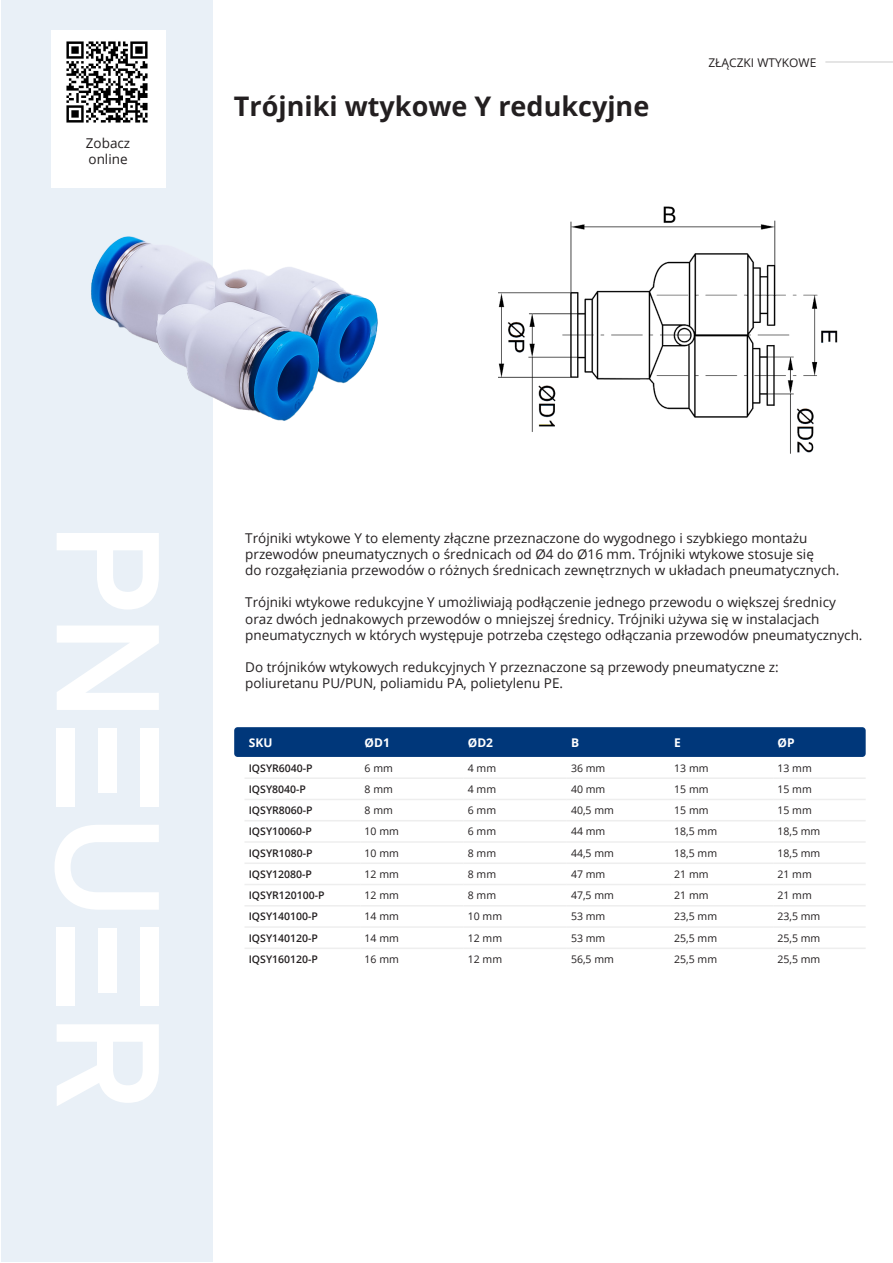
<style>
.page{position:relative;width:893px;height:1263px;background:#fff}
.page>*{position:absolute;margin:0;border:0;box-sizing:border-box;transform-origin:0 0}
.t1{font:700 27px "Open Sans";color:#231f20}
.t2{font:13.5px/16.2px "Open Sans";color:#231f20}
.t3{font:12px "Open Sans";color:#231f20}
.t4{font:700 12px "Open Sans";color:#fff}
.t5{font:10.5px "Open Sans";color:#231f20}
.t6{font:600 10.5px "Open Sans";color:#231f20}
</style>
<div class="page">
<hr style="left:825px;top:61px;width:68px;height:2px;background:#ddd">
<div style="left:1px;top:1px;width:212px;height:1261px;background:#e9f0f7"></div>
<div style="left:51px;top:30px;width:114px;height:158px;background:#fff"></div>
<img style="left:91px;top:95px;width:287px;height:326px">
<img style="left:499px;top:206px;width:339px;height:247px">
<svg style="left:57px;top:533px;width:102px;height:76px"></svg>
<svg style="left:57px;top:626px;width:102px;height:84px"></svg>
<svg style="left:55px;top:825px;width:104px;height:85px"></svg>
<svg style="left:57px;top:1024px;width:102px;height:82px"></svg>
<div style="left:141px;top:728px;width:18px;height:78px;background:#fff"></div>
<div style="left:57px;top:728px;width:18px;height:78px;background:#fff"></div>
<div style="left:99px;top:728px;width:18px;height:65px;background:#fff"></div>
<div style="left:141px;top:928px;width:18px;height:78px;background:#fff"></div>
<div style="left:57px;top:928px;width:18px;height:78px;background:#fff"></div>
<div style="left:99px;top:928px;width:18px;height:64px;background:#fff"></div>
<div style="left:234px;top:727px;width:632px;height:30px;background:#00377a;border-radius:3px"></div>
<hr style="left:244px;top:777px;width:116px;height:2px;background:#eee">
<hr style="left:360px;top:777px;width:104px;height:2px;background:#eee">
<hr style="left:464px;top:777px;width:103px;height:2px;background:#eee">
<hr style="left:567px;top:777px;width:103px;height:2px;background:#eee">
<hr style="left:670px;top:777px;width:103px;height:2px;background:#eee">
<hr style="left:773px;top:777px;width:93px;height:2px;background:#eee">
<hr style="left:244px;top:799px;width:116px;height:1px;background:#eee">
<hr style="left:360px;top:799px;width:104px;height:1px;background:#eee">
<hr style="left:464px;top:799px;width:103px;height:1px;background:#eee">
<hr style="left:567px;top:799px;width:103px;height:1px;background:#eee">
<hr style="left:670px;top:799px;width:103px;height:1px;background:#eee">
<hr style="left:773px;top:799px;width:93px;height:1px;background:#eee">
<hr style="left:244px;top:820px;width:116px;height:1px;background:#eee">
<hr style="left:360px;top:820px;width:104px;height:1px;background:#eee">
<hr style="left:464px;top:820px;width:103px;height:1px;background:#eee">
<hr style="left:567px;top:820px;width:103px;height:1px;background:#eee">
<hr style="left:670px;top:820px;width:103px;height:1px;background:#eee">
<hr style="left:773px;top:820px;width:93px;height:1px;background:#eee">
<hr style="left:244px;top:841px;width:116px;height:2px;background:#eee">
<hr style="left:360px;top:841px;width:104px;height:2px;background:#eee">
<hr style="left:464px;top:841px;width:103px;height:2px;background:#eee">
<hr style="left:567px;top:841px;width:103px;height:2px;background:#eee">
<hr style="left:670px;top:841px;width:103px;height:2px;background:#eee">
<hr style="left:773px;top:841px;width:93px;height:2px;background:#eee">
<hr style="left:244px;top:862px;width:116px;height:2px;background:#eee">
<hr style="left:360px;top:862px;width:104px;height:2px;background:#eee">
<hr style="left:464px;top:862px;width:103px;height:2px;background:#eee">
<hr style="left:567px;top:862px;width:103px;height:2px;background:#eee">
<hr style="left:670px;top:862px;width:103px;height:2px;background:#eee">
<hr style="left:773px;top:862px;width:93px;height:2px;background:#eee">
<hr style="left:244px;top:884px;width:116px;height:1px;background:#eee">
<hr style="left:360px;top:884px;width:104px;height:1px;background:#eee">
<hr style="left:464px;top:884px;width:103px;height:1px;background:#eee">
<hr style="left:567px;top:884px;width:103px;height:1px;background:#eee">
<hr style="left:670px;top:884px;width:103px;height:1px;background:#eee">
<hr style="left:773px;top:884px;width:93px;height:1px;background:#eee">
<hr style="left:244px;top:905px;width:116px;height:1px;background:#eee">
<hr style="left:360px;top:905px;width:104px;height:1px;background:#eee">
<hr style="left:464px;top:905px;width:103px;height:1px;background:#eee">
<hr style="left:567px;top:905px;width:103px;height:1px;background:#eee">
<hr style="left:670px;top:905px;width:103px;height:1px;background:#eee">
<hr style="left:773px;top:905px;width:93px;height:1px;background:#eee">
<hr style="left:244px;top:926px;width:116px;height:2px;background:#eee">
<hr style="left:360px;top:926px;width:104px;height:2px;background:#eee">
<hr style="left:464px;top:926px;width:103px;height:2px;background:#eee">
<hr style="left:567px;top:926px;width:103px;height:2px;background:#eee">
<hr style="left:670px;top:926px;width:103px;height:2px;background:#eee">
<hr style="left:773px;top:926px;width:93px;height:2px;background:#eee">
<hr style="left:244px;top:947px;width:116px;height:2px;background:#eee">
<hr style="left:360px;top:947px;width:104px;height:2px;background:#eee">
<hr style="left:464px;top:947px;width:103px;height:2px;background:#eee">
<hr style="left:567px;top:947px;width:103px;height:2px;background:#eee">
<hr style="left:670px;top:947px;width:103px;height:2px;background:#eee">
<hr style="left:773px;top:947px;width:93px;height:2px;background:#eee">
<img style="left:66px;top:41px;width:84px;height:84px">
<p class="t2" style="left:86px;top:135px;width:46px">Zobacz online</p>
<p class="t1" style="left:234px;top:87px;width:417px">Trójniki wtykowe Y redukcyjne</p>
<p class="t3" style="left:708px;top:54px;width:109px">ZŁĄCZKI WTYKOWE</p>
<p class="t2" style="left:245px;top:529px;width:564px">Trójniki wtykowe Y to elementy złączne przeznaczone do wygodnego i szybkiego montażu</p>
<p class="t2" style="left:245px;top:545px;width:570px">przewodów pneumatycznych o średnicach od Ø4 do Ø16 mm. Trójniki wtykowe stosuje się</p>
<p class="t2" style="left:245px;top:562px;width:596px">do rozgałęziania przewodów o różnych średnicach zewnętrznych w układach pneumatycznych.</p>
<p class="t2" style="left:245px;top:594px;width:592px">Trójniki wtykowe redukcyjne Y umożliwiają podłączenie jednego przewodu o większej średnicy</p>
<p class="t2" style="left:245px;top:610px;width:576px">oraz dwóch jednakowych przewodów o mniejszej średnicy. Trójniki używa się w instalacjach</p>
<p class="t2" style="left:245px;top:626px;width:619px">pneumatycznych w których występuje potrzeba częstego odłączania przewodów pneumatycznych.</p>
<p class="t2" style="left:245px;top:659px;width:535px">Do trójników wtykowych redukcyjnych Y przeznaczone są przewody pneumatyczne z:</p>
<p class="t2" style="left:245px;top:675px;width:319px">poliuretanu PU/PUN, poliamidu PA, polietylenu PE.</p>
<p class="t4" style="left:249px;top:734px;width:25px">SKU</p>
<p class="t4" style="left:365px;top:734px;width:27px">ØD1</p>
<p class="t4" style="left:468px;top:734px;width:27px">ØD2</p>
<p class="t4" style="left:571px;top:734px;width:10px">B</p>
<p class="t4" style="left:674px;top:734px;width:8px">E</p>
<p class="t4" style="left:777px;top:734px;width:19px">ØP</p>
<p class="t6" style="left:249px;top:760px;width:65px">IQSYR6040-P</p>
<p class="t5" style="left:365px;top:760px;width:30px">6 mm</p>
<p class="t5" style="left:468px;top:760px;width:30px">4 mm</p>
<p class="t5" style="left:571px;top:760px;width:36px">36 mm</p>
<p class="t5" style="left:674px;top:760px;width:36px">13 mm</p>
<p class="t5" style="left:777px;top:760px;width:36px">13 mm</p>
<p class="t6" style="left:249px;top:782px;width:59px">IQSY8040-P</p>
<p class="t5" style="left:365px;top:782px;width:30px">8 mm</p>
<p class="t5" style="left:468px;top:782px;width:30px">4 mm</p>
<p class="t5" style="left:571px;top:782px;width:36px">40 mm</p>
<p class="t5" style="left:674px;top:782px;width:36px">15 mm</p>
<p class="t5" style="left:777px;top:782px;width:36px">15 mm</p>
<p class="t6" style="left:249px;top:803px;width:65px">IQSYR8060-P</p>
<p class="t5" style="left:365px;top:803px;width:30px">8 mm</p>
<p class="t5" style="left:468px;top:803px;width:30px">6 mm</p>
<p class="t5" style="left:571px;top:803px;width:44px">40,5 mm</p>
<p class="t5" style="left:674px;top:803px;width:36px">15 mm</p>
<p class="t5" style="left:777px;top:803px;width:36px">15 mm</p>
<p class="t6" style="left:249px;top:824px;width:65px">IQSY10060-P</p>
<p class="t5" style="left:365px;top:824px;width:36px">10 mm</p>
<p class="t5" style="left:468px;top:824px;width:30px">6 mm</p>
<p class="t5" style="left:571px;top:824px;width:36px">44 mm</p>
<p class="t5" style="left:674px;top:824px;width:44px">18,5 mm</p>
<p class="t5" style="left:777px;top:824px;width:44px">18,5 mm</p>
<p class="t6" style="left:249px;top:846px;width:65px">IQSYR1080-P</p>
<p class="t5" style="left:365px;top:846px;width:36px">10 mm</p>
<p class="t5" style="left:468px;top:846px;width:30px">8 mm</p>
<p class="t5" style="left:571px;top:846px;width:44px">44,5 mm</p>
<p class="t5" style="left:674px;top:846px;width:44px">18,5 mm</p>
<p class="t5" style="left:777px;top:846px;width:44px">18,5 mm</p>
<p class="t6" style="left:249px;top:867px;width:65px">IQSY12080-P</p>
<p class="t5" style="left:365px;top:867px;width:36px">12 mm</p>
<p class="t5" style="left:468px;top:867px;width:30px">8 mm</p>
<p class="t5" style="left:571px;top:867px;width:36px">47 mm</p>
<p class="t5" style="left:674px;top:867px;width:36px">21 mm</p>
<p class="t5" style="left:777px;top:867px;width:36px">21 mm</p>
<p class="t6" style="left:249px;top:888px;width:77px">IQSYR120100-P</p>
<p class="t5" style="left:365px;top:888px;width:36px">12 mm</p>
<p class="t5" style="left:468px;top:888px;width:30px">8 mm</p>
<p class="t5" style="left:571px;top:888px;width:44px">47,5 mm</p>
<p class="t5" style="left:674px;top:888px;width:36px">21 mm</p>
<p class="t5" style="left:777px;top:888px;width:36px">21 mm</p>
<p class="t6" style="left:249px;top:909px;width:71px">IQSY140100-P</p>
<p class="t5" style="left:365px;top:909px;width:36px">14 mm</p>
<p class="t5" style="left:468px;top:909px;width:36px">10 mm</p>
<p class="t5" style="left:571px;top:909px;width:36px">53 mm</p>
<p class="t5" style="left:674px;top:909px;width:44px">23,5 mm</p>
<p class="t5" style="left:777px;top:909px;width:44px">23,5 mm</p>
<p class="t6" style="left:249px;top:931px;width:71px">IQSY140120-P</p>
<p class="t5" style="left:365px;top:931px;width:36px">14 mm</p>
<p class="t5" style="left:468px;top:931px;width:36px">12 mm</p>
<p class="t5" style="left:571px;top:931px;width:36px">53 mm</p>
<p class="t5" style="left:674px;top:931px;width:44px">25,5 mm</p>
<p class="t5" style="left:777px;top:931px;width:44px">25,5 mm</p>
<p class="t6" style="left:249px;top:952px;width:71px">IQSY160120-P</p>
<p class="t5" style="left:365px;top:952px;width:36px">16 mm</p>
<p class="t5" style="left:468px;top:952px;width:36px">12 mm</p>
<p class="t5" style="left:571px;top:952px;width:44px">56,5 mm</p>
<p class="t5" style="left:674px;top:952px;width:44px">25,5 mm</p>
<p class="t5" style="left:777px;top:952px;width:44px">25,5 mm</p>
</div>
